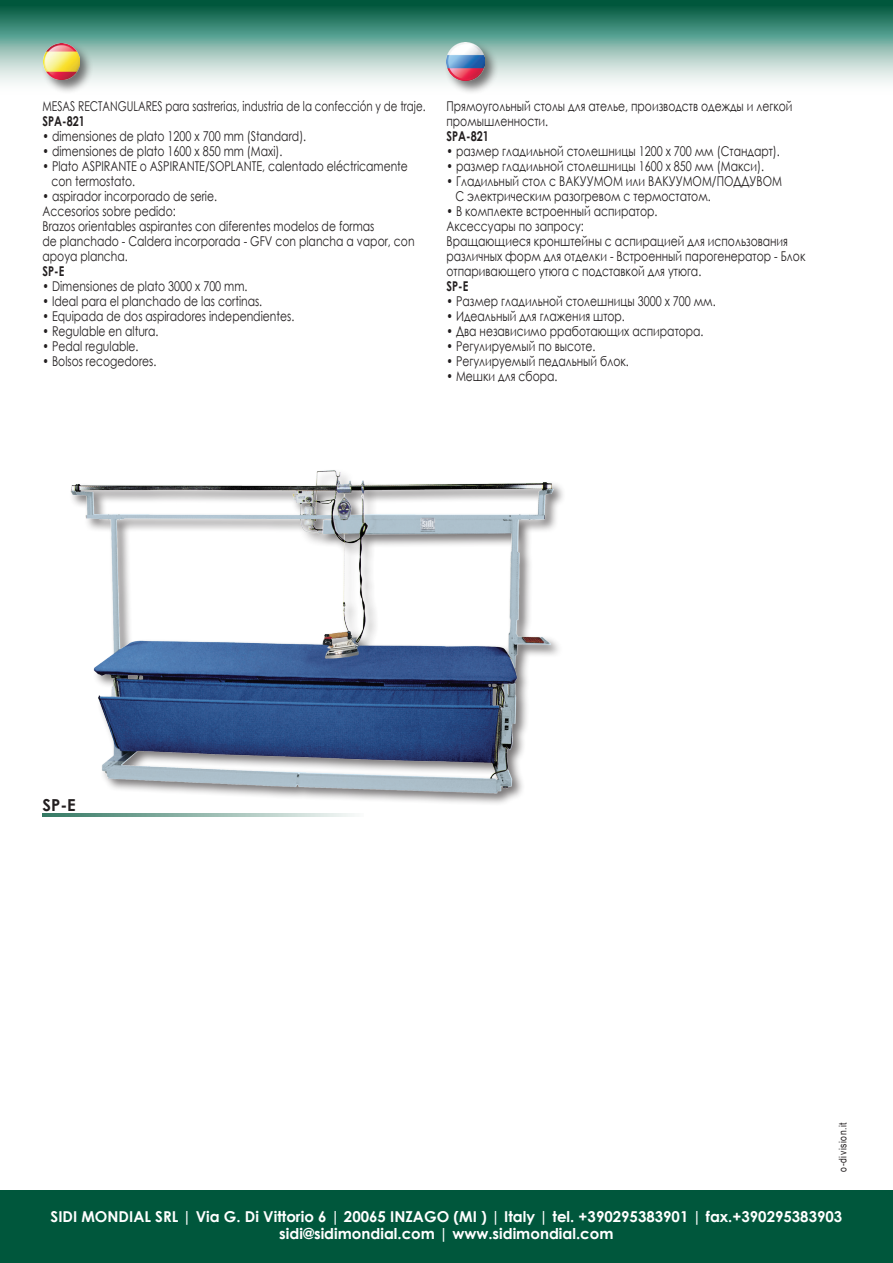
<style>
.page{position:relative;width:893px;height:1263px;background:#fff}
.page>*{position:absolute;margin:0;border:0;box-sizing:border-box;transform-origin:0 0}
.t1{font:700 16.5px "Century Gothic";color:#231f20}
.t2{font:700 15px/16.5px "Century Gothic";color:#fff;text-align:center}
.t3{font:13.5px/15px "Century Gothic";color:#231f20;scale:.8 1}
.t4{font:13.5px "Century Gothic";color:#231f20;scale:.76 1}
.t5{font:700 13.5px "Century Gothic";color:#231f20;scale:.8 1}
.t6{font:10.5px "Arial Narrow";letter-spacing:.05em;color:#231f20}
</style>
<div class="page">
<div style="left:0;top:1190px;width:893px;height:73px;background:#00573c"></div>
<svg style="left:0;top:6px;width:893px;height:77px;background:#7baea1"></svg>
<div style="left:0;top:0;width:893px;height:6px;background:#00573c"></div>
<div style="left:41px;top:41px;width:53px;height:53px;background:#231f20;opacity:.6"></div>
<img style="left:43px;top:43px;width:37px;height:37px">
<div style="left:445px;top:41px;width:54px;height:54px;background:#231f20;opacity:.6"></div>
<img style="left:446px;top:43px;width:39px;height:38px">
<img style="left:70px;top:470px;width:493px;height:334px">
<hr style="left:43px;top:813px;width:321px;height:3px;background:#00573c">
<p class="t4" style="left:43px;top:96px;width:505px">MESAS RECTANGULARES para sastrerias, industria de la confección y de traje.</p>
<p class="t5" style="left:43px;top:111px;width:54px">SPA-821</p>
<p class="t3" style="left:43px;top:128px;width:331px">• dimensiones de plato 1200 x 700 mm (Standard).</p>
<p class="t3" style="left:43px;top:143px;width:301px">• dimensiones de plato 1600 x 850 mm (Maxi).</p>
<p class="t3" style="left:51px;top:158px;width:447px;text-indent:-9px">• Plato ASPIRANTE o ASPIRANTE/SOPLANTE, calentado eléctricamente con termostato.</p>
<p class="t3" style="left:43px;top:188px;width:467px">• aspirador incorporado de serie.<br>Accesorios sobre pedido:<br>Brazos orientables aspirantes con diferentes modelos de formas<br>de planchado - Caldera incorporada - GFV con plancha a vapor, con apoya plancha.</p>
<p class="t5" style="left:43px;top:261px;width:29px">SP-E</p>
<p class="t3" style="left:43px;top:278px;width:258px">• Dimensiones de plato 3000 x 700 mm.</p>
<p class="t3" style="left:43px;top:293px;width:276px">• Ideal para el planchado de las cortinas.</p>
<p class="t3" style="left:43px;top:308px;width:316px">• Equipada de dos aspiradores independientes.</p>
<p class="t3" style="left:43px;top:323px;width:147px">• Regulable en altura.</p>
<p class="t3" style="left:43px;top:338px;width:122px">• Pedal regulable.</p>
<p class="t3" style="left:43px;top:353px;width:144px">• Bolsos recogedores.</p>
<p class="t3" style="left:446px;top:98px;width:434px">Прямоугольный столы для ателье, производств одежды и легкой промышленности.</p>
<p class="t5" style="left:446px;top:126px;width:54px">SPA-821</p>
<p class="t3" style="left:446px;top:143px;width:418px">• размер гладильной столешницы 1200 x 700 мм (Стандарт).</p>
<p class="t3" style="left:446px;top:158px;width:398px">• размер гладильной столешницы 1600 x 850 мм (Макси).</p>
<p class="t3" style="left:455px;top:173px;width:410px;text-indent:-9px">• Гладильный стол с ВАКУУМОМ или ВАКУУМОМ/ПОДДУВОМ<br>С электрическим разогревом с термостатом.</p>
<p class="t3" style="left:446px;top:203px;width:450px">• В комплекте встроенный аспиратор.<br>Аксессуары по запросу:<br>Вращающиеся кронштейны с аспирацией для использования различных форм для отделки - Встроенный парогенератор - Блок отпаривающего утюга с подставкой для утюга.</p>
<p class="t5" style="left:446px;top:276px;width:29px">SP-E</p>
<p class="t3" style="left:446px;top:293px;width:338px">• Pазмер гладильной столешницы 3000 x 700 мм.</p>
<p class="t3" style="left:446px;top:308px;width:225px">• Идеальный для глажения штор.</p>
<p class="t3" style="left:446px;top:323px;width:323px">• Два независимо рработающих аспиратора.</p>
<p class="t3" style="left:446px;top:338px;width:188px">• Регулируемый по высоте.</p>
<p class="t3" style="left:446px;top:353px;width:229px">• Регулируемый педальный блок.</p>
<p class="t3" style="left:446px;top:368px;width:140px">• Мешки для сбора.</p>
<p class="t1" style="left:43px;top:792px;width:35px">SP-E</p>
<p class="t6" style="left:835px;top:1172px;width:51px;rotate:-90deg">o-division.it</p>
<p class="t2" style="left:51px;top:1208px;width:793px">SIDI MONDIAL SRL | Via G. Di Vittorio 6 | 20065 INZAGO (MI ) | Italy | tel. +390295383901 | fax.+390295383903 sidi@sidimondial.com | www.sidimondial.com</p>
</div>
